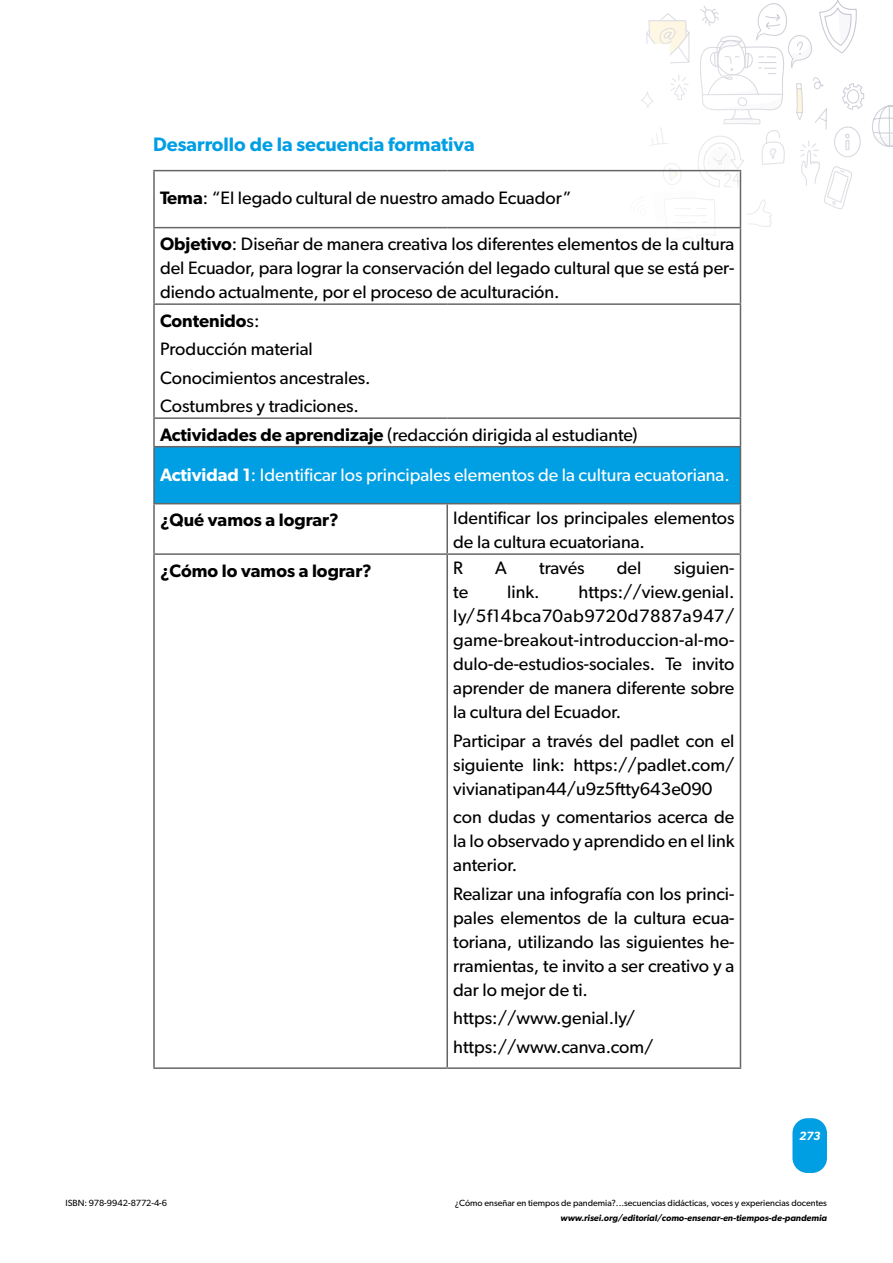
<style>
.page{position:relative;width:893px;height:1263px;background:#fff}
.page>*{position:absolute;margin:0;border:0;box-sizing:border-box;transform-origin:0 0}
.t1{font:600 19.5px "Gibson";color:#009fe3}
.t2{font:18px/24px "Gibson";color:#000;text-align:justify}
.t3{font:18px "Gibson";color:#fff}
.t4{font:600 18px "Gibson";color:#000}
.t5{font:italic 600 12px "Gibson";color:#fff}
.t6{font:9px "Gibson";color:#000}
.t7{font:italic 600 9px "Gibson";color:#000}
.s1{font-weight:600}
</style>
<div class="page">
<div style="left:792px;top:1118px;width:35px;height:55px;background:#009fe3;border-radius:15px"></div>
<svg style="left:630px;top:0;width:263px;height:251px"></svg>
<div style="left:154px;top:447px;width:586px;height:57px;background:#009fe3"></div>
<hr style="left:740px;top:171px;width:1px;height:56px;background:#666">
<hr style="left:740px;top:228px;width:1px;height:75px;background:#666">
<hr style="left:740px;top:305px;width:1px;height:112px;background:#666">
<svg style="left:740px;top:419px;width:1px;height:27px"></svg>
<hr style="left:740px;top:447px;width:1px;height:56px;background:#666">
<hr style="left:153px;top:170px;width:294px;height:1px;background:#666">
<hr style="left:153px;top:171px;width:2px;height:56px;background:#666">
<hr style="left:447px;top:170px;width:294px;height:1px;background:#666">
<hr style="left:153px;top:227px;width:294px;height:1px;background:#666">
<hr style="left:153px;top:228px;width:2px;height:75px;background:#666">
<hr style="left:447px;top:227px;width:294px;height:1px;background:#666">
<hr style="left:153px;top:303px;width:294px;height:2px;background:#666">
<hr style="left:153px;top:305px;width:2px;height:112px;background:#666">
<hr style="left:447px;top:303px;width:294px;height:2px;background:#666">
<hr style="left:153px;top:417px;width:294px;height:2px;background:#666">
<hr style="left:153px;top:419px;width:2px;height:27px;background:#666">
<hr style="left:447px;top:417px;width:294px;height:2px;background:#666">
<hr style="left:153px;top:446px;width:294px;height:1px;background:#666">
<hr style="left:153px;top:447px;width:2px;height:56px;background:#666">
<hr style="left:447px;top:446px;width:294px;height:1px;background:#666">
<hr style="left:153px;top:503px;width:294px;height:1px;background:#666">
<hr style="left:153px;top:504px;width:2px;height:49px;background:#666">
<hr style="left:447px;top:503px;width:294px;height:1px;background:#666">
<hr style="left:446px;top:504px;width:2px;height:49px;background:#666">
<hr style="left:740px;top:504px;width:1px;height:49px;background:#666">
<hr style="left:153px;top:553px;width:294px;height:2px;background:#666">
<hr style="left:153px;top:555px;width:2px;height:512px;background:#666">
<hr style="left:447px;top:553px;width:294px;height:2px;background:#666">
<hr style="left:446px;top:555px;width:2px;height:512px;background:#666">
<hr style="left:740px;top:555px;width:1px;height:512px;background:#666">
<hr style="left:153px;top:1067px;width:294px;height:2px;background:#666">
<hr style="left:447px;top:1067px;width:294px;height:2px;background:#666">
<img style="left:630px;top:44px;width:40px;height:27px">
<p class="t1" style="left:153px;top:133px;width:323px">Desarrollo de la secuencia formativa</p>
<p class="t2" style="left:160px;top:185px;width:413px"><span class="s1">Tema</span>: “El legado cultural de nuestro amado Ecuador”</p>
<p class="t2" style="left:160px;top:232px;width:576px"><span class="s1">Objetivo</span>: Diseñar de manera creativa los diferentes elementos de la cultura del Ecuador, para lograr la conservación del legado cultural que se está per&shy;diendo actualmente, por el proceso de aculturación.</p>
<p class="t2" style="left:160px;top:306px;width:479px;line-height:28.5px;text-align:left"><span class="s1">Contenido</span>s:<br>Producción material<br>Conocimientos ancestrales.<br>Costumbres y tradiciones.<br><span class="s1">Actividades de aprendizaje</span> (redacción dirigida al estudiante)</p>
<p class="t3" style="left:160px;top:464px;width:571px"><span class="s1">Actividad 1</span>: Identificar los principales elementos de la cultura ecuatoriana.</p>
<p class="t4" style="left:160px;top:509px;width:180px">¿Qué vamos a lograr?</p>
<p class="t2" style="left:453px;top:506px;width:283px">Identificar los principales elementos de la cultura ecuatoriana.</p>
<p class="t4" style="left:160px;top:560px;width:213px">¿Cómo lo vamos a lograr?</p>
<p class="t2" style="left:453px;top:556px;width:11px">R</p>
<p class="t2" style="left:495px;top:556px;width:13px">A</p>
<p class="t2" style="left:539px;top:556px;width:47px">través</p>
<p class="t2" style="left:617px;top:556px;width:26px">del</p>
<p class="t2" style="left:674px;top:556px;width:62px">siguien-</p>
<p class="t2" style="left:453px;top:580px;width:16px">te</p>
<p class="t2" style="left:507px;top:580px;width:34px">link.</p>
<p class="t2" style="left:453px;top:580px;width:283px;text-indent:125px">https://view.genial. ly/5f14bca70ab9720d7887a947/ game-breakout-introduccion-al-mo&shy;dulo-de-estudios-sociales. Te invito aprender de manera diferente sobre la cultura del Ecuador.</p>
<p class="t2" style="left:453px;top:728px;width:283px">Participar a través del padlet con el siguiente link: https://padlet.com/ vivianatipan44/u9z5ftty643e090</p>
<p class="t2" style="left:453px;top:805px;width:283px">con dudas y comentarios acerca de la lo observado y aprendido en el link anterior.</p>
<p class="t2" style="left:453px;top:881px;width:283px">Realizar una infografía con los princi&shy;pales elementos de la cultura ecua&shy;toriana, utilizando las siguientes he&shy;rramientas, te invito a ser creativo y a dar lo mejor de ti.</p>
<p class="t2" style="left:453px;top:1004px;width:202px;line-height:28.5px">https://www.genial.ly/ https://www.canva.com/</p>
<p class="t5" style="left:799px;top:1129px;width:23px">273</p>
<p class="t6" style="left:65px;top:1197px;width:103px">ISBN: 978-9942-8772-4-6</p>
<p class="t6" style="left:455px;top:1197px;width:374px">¿Cómo enseñar en tiempos de pandemia?...secuencias didácticas, voces y experiencias docentes</p>
<p class="t7" style="left:560px;top:1212px;width:268px">www.risei.org/editorial/como-ensenar-en-tiempos-de-pandemia</p>
</div>
